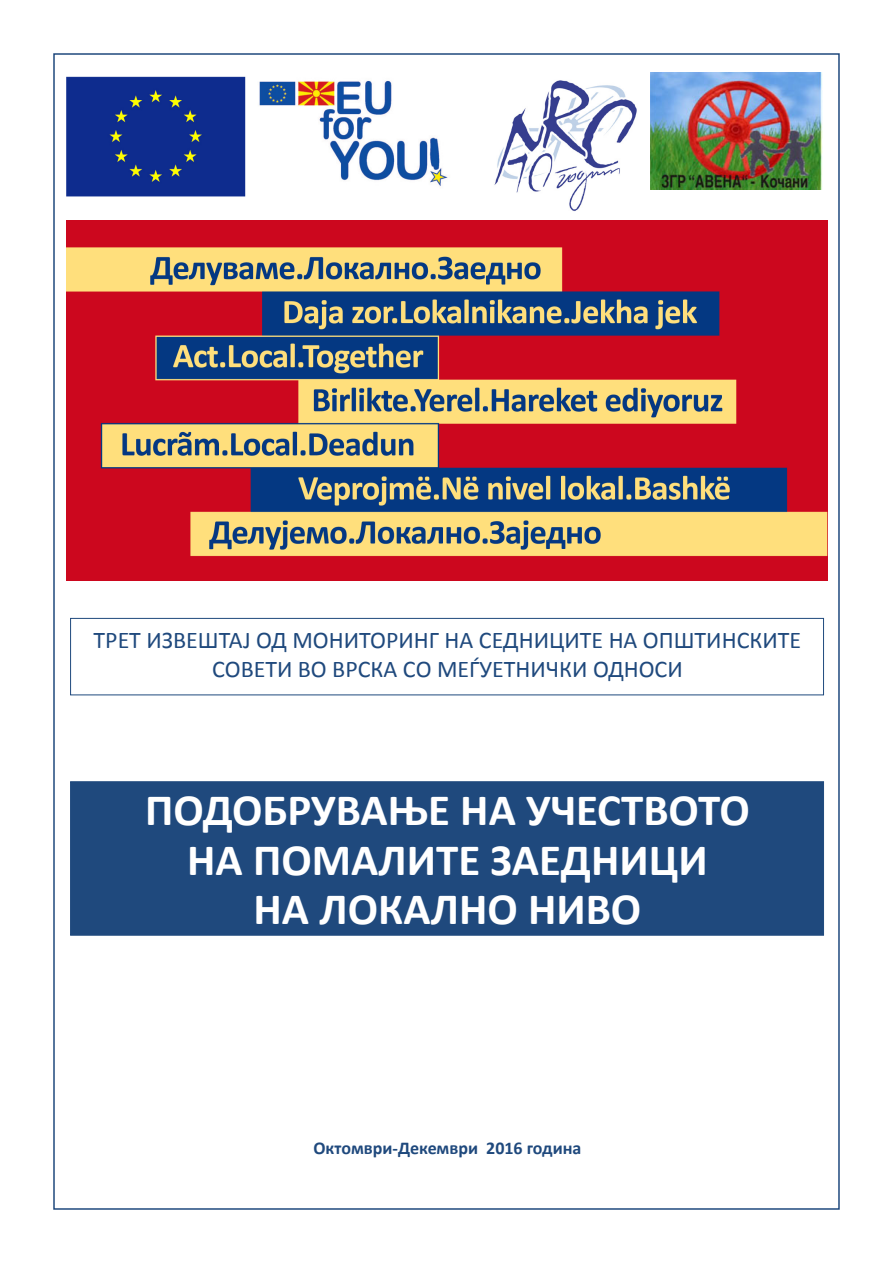
<style>
.page{position:relative;width:893px;height:1263px;background:#fff}
.page>*{position:absolute;margin:0;border:0;box-sizing:border-box;transform-origin:0 0}
.t1{font:700 45px "Calibri";color:#fff}
.t2{font:24px/28.8px "Calibri";color:#1f497d;text-align:center}
.t3{font:700 18px "Calibri";color:#1f497d}
</style>
<div class="page">
<div style="left:70px;top:781px;width:754px;height:154px;background:#1f497d;border:1px solid #1f497d"></div>
<div style="left:70px;top:618px;width:754px;height:77px;border:1px solid #1f497d"></div>
<img style="left:66px;top:221px;width:761px;height:360px">
<img style="left:66px;top:76px;width:180px;height:121px">
<img style="left:650px;top:72px;width:173px;height:117px">
<img style="left:494px;top:80px;width:143px;height:131px">
<img style="left:259px;top:80px;width:189px;height:106px">
<p class="t2" style="left:94px;top:626px;width:709px">ТРЕТ ИЗВЕШТАЈ ОД МОНИТОРИНГ НА СЕДНИЦИТЕ НА ОПШТИНСКИТЕ<br>СОВЕТИ ВО ВРСКА СО МЕЃУЕТНИЧКИ ОДНОСИ</p>
<p class="t1" style="left:145px;top:781px;width:606px">ПОДОБРУВАЊЕ НА УЧЕСТВОТО</p>
<p class="t1" style="left:187px;top:831px;width:522px">НА ПОМАЛИТЕ ЗАЕДНИЦИ</p>
<p class="t1" style="left:253px;top:880px;width:389px">НА ЛОКАЛНО НИВО</p>
<p class="t3" style="left:313px;top:1137px;width:269px">Октомври-Декември 2016 година</p>
</div>
